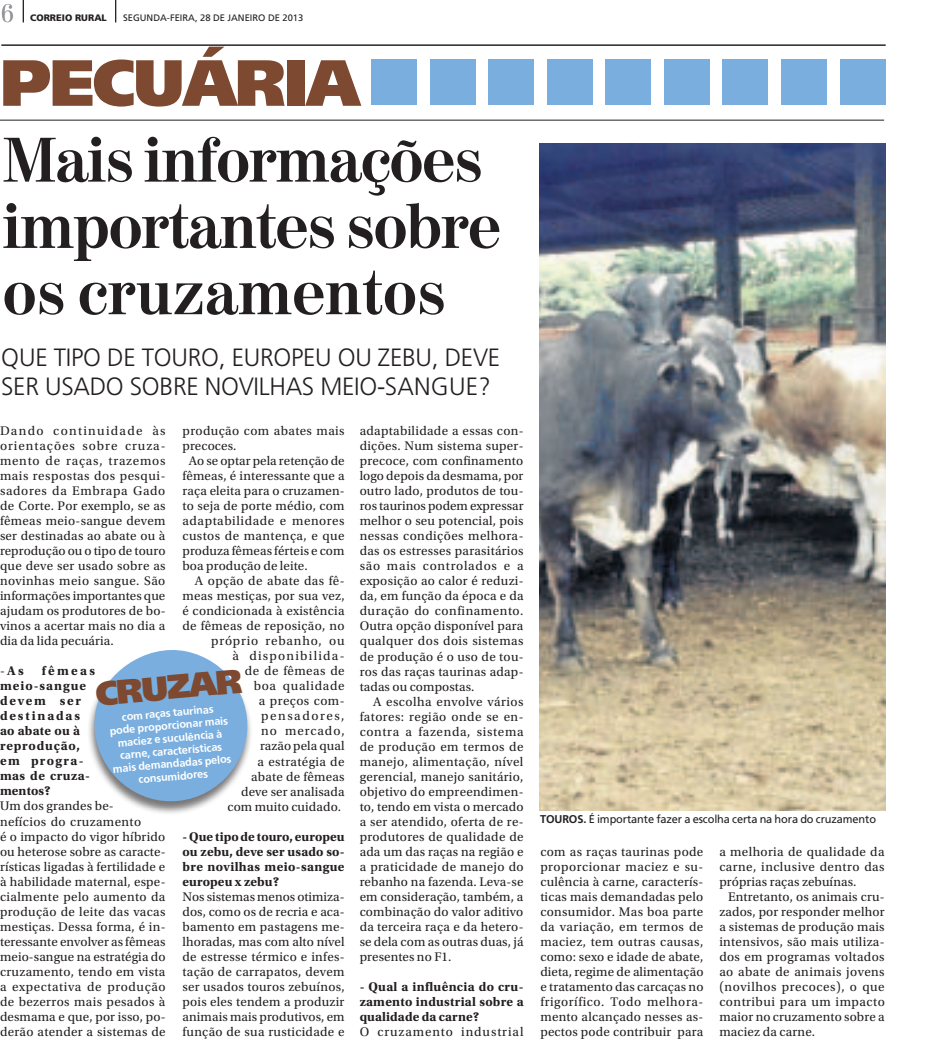
<style>
.page{position:relative;width:932px;height:1053px;background:#fff}
.page>*{position:absolute;margin:0;border:0;box-sizing:border-box;transform-origin:0 0}
.t1{font:900 65.12px "Frutiger LT Com";letter-spacing:-.03em;color:#7d4930}
.t2{font:700 62.5px/66.2px "Moderno FB";letter-spacing:-.01em;color:#231f20}
.t3{font:900 34px "Frutiger LT Com";color:#7d4930}
.t4{font:300 25.62px "Moderno FB";color:#939598}
.t5{font:300 25px/28.8px "Frutiger LT Std";letter-spacing:-.01em;color:#231f20}
.t6{font:13.12px/15px "Utopia Std";letter-spacing:.02em;color:#231f20;text-align:justify}
.t7{font:700 13.12px/15px "Utopia Std";letter-spacing:.025em;color:#231f20;text-align:justify}
.t8{font:700 13.12px/15px "Utopia Std";letter-spacing:.075em;color:#231f20}
.t9{font:13.12px "Utopia Std";letter-spacing:.07em;color:#231f20}
.t10{font:13.12px "Utopia Std";letter-spacing:.04em;color:#231f20}
.t11{font:13.12px "Utopia Std";letter-spacing:.06em;color:#231f20}
.t12{font:13.12px "Utopia Std";letter-spacing:.095em;color:#231f20}
.t13{font:13.12px "Utopia Std";letter-spacing:.05em;color:#231f20}
.t14{font:13.12px "Utopia Std";letter-spacing:.115em;color:#231f20}
.t15{font:11.25px "Frutiger LT Std";letter-spacing:-.01em;color:#231f20}
.t16{font:700 10.88px/12.8px "Frutiger LT Std";color:#fff;text-align:center}
.t17{font:9.38px "Frutiger LT Std";color:#231f20}
.t18{font:900 9.38px "Frutiger LT Std";color:#231f20}
.s1{font-weight:400}
.s2{font-weight:700}
</style>
<div class="page">
<hr style="left:0;top:120px;width:884px;height:1px;background:#231f20">
<svg style="left:23px;top:0;width:1px;height:22px"></svg>
<svg style="left:115px;top:0;width:1px;height:22px"></svg>
<hr style="left:1px;top:45px;width:885px;height:1px;background:#231f20">
<div style="left:664px;top:60px;width:45px;height:45px;background:#79aede"></div>
<div style="left:781px;top:60px;width:45px;height:45px;background:#79aede"></div>
<div style="left:723px;top:60px;width:45px;height:45px;background:#79aede"></div>
<div style="left:547px;top:60px;width:45px;height:45px;background:#79aede"></div>
<div style="left:430px;top:60px;width:45px;height:45px;background:#79aede"></div>
<div style="left:371px;top:60px;width:46px;height:45px;background:#79aede"></div>
<div style="left:840px;top:60px;width:45px;height:45px;background:#79aede"></div>
<div style="left:606px;top:60px;width:45px;height:45px;background:#79aede"></div>
<div style="left:489px;top:60px;width:45px;height:45px;background:#79aede"></div>
<img style="left:539px;top:143px;width:347px;height:667px">
<div style="left:86px;top:650px;width:167px;height:164px;background:#231f20;opacity:.6"></div>
<svg style="left:88px;top:650px;width:165px;height:158px"></svg>
<h3 class="t4" style="left:1px;top:-1px;width:13px">6</h3>
<p class="t18" style="left:30px;top:12px;width:78px">CORREIO RURAL</p>
<p class="t17" style="left:123px;top:12px;width:182px">segunda-feira, 28 de Janeiro de 2013</p>
<h1 class="t1" style="left:0;top:43px;width:362px">PECUÁRIA</h1>
<h2 class="t2" style="left:3px;top:130px;width:499px">Mais informações importantes sobre os cruzamentos</h2>
<h3 class="t5" style="left:1px;top:343px;width:501px">QUE TIPO DE TOURO, EUROPEU OU ZEBU, DEVE<br>SER USADO SOBRE NOVILHAS MEIO-SANGUE?</h3>
<p class="t6" style="left:0;top:423px;width:167px">Dando continuidade às orientações sobre cruza&shy;mento de raças, trazemos mais respostas dos pesqui&shy;sadores da Embrapa Gado de Corte. Por exemplo, se as fêmeas meio-sangue devem ser destinadas ao abate ou à reprodução ou o tipo de touro que deve ser usado sobre as novinhas meio sangue. São informações importantes que ajudam os produtores de bo&shy;vinos a acertar mais no dia a dia da lida pecuária.</p>
<p class="t7" style="left:0;top:663px;width:25px"><span class="s1">-</span>As</p>
<p class="t6" style="left:182px;top:423px;width:164px">produção com abates mais</p>
<p class="t6" style="left:182px;top:438px;width:55px">precoces.</p>
<p class="t6" style="left:189px;top:453px;width:157px">Ao se optar pela retenção de</p>
<p class="t6" style="left:182px;top:468px;width:164px">fêmeas, é interessante que a</p>
<p class="t6" style="left:182px;top:483px;width:164px">raça eleita para o cruzamen-</p>
<p class="t6" style="left:182px;top:498px;width:164px">to seja de porte médio, com</p>
<p class="t10" style="left:182px;top:514px;width:164px">adaptabilidade e menores</p>
<p class="t6" style="left:182px;top:528px;width:164px">custos de mantença, e que</p>
<p class="t6" style="left:182px;top:543px;width:164px">produza fêmeas férteis e com</p>
<p class="t6" style="left:182px;top:559px;width:127px">boa produção de leite.</p>
<p class="t6" style="left:195px;top:574px;width:151px">A opção de abate das fê-</p>
<p class="t6" style="left:182px;top:589px;width:164px">meas mestiças, por sua vez,</p>
<p class="t6" style="left:182px;top:604px;width:164px">é condicionada à existência</p>
<p class="t6" style="left:182px;top:619px;width:164px">de fêmeas de reposição, no</p>
<p class="t11" style="left:211px;top:634px;width:135px">próprio rebanho, ou</p>
<p class="t12" style="left:232px;top:649px;width:114px">à disponibilida-</p>
<p class="t6" style="left:245px;top:664px;width:101px">de de fêmeas de</p>
<p class="t13" style="left:254px;top:679px;width:92px">boa qualidade</p>
<p class="t6" style="left:259px;top:694px;width:87px">a preços com-</p>
<p class="t14" style="left:261px;top:709px;width:85px">pensadores,</p>
<p class="t9" style="left:261px;top:724px;width:85px">no mercado,</p>
<p class="t6" style="left:260px;top:739px;width:86px">razão pela qual</p>
<p class="t6" style="left:257px;top:754px;width:89px">a estratégia de</p>
<p class="t6" style="left:251px;top:769px;width:95px">abate de fêmeas</p>
<p class="t6" style="left:241px;top:784px;width:105px">deve ser analisada</p>
<p class="t6" style="left:227px;top:799px;width:115px">com muito cuidado.</p>
<p class="t7" style="left:182px;top:828px;width:164px">- Que tipo de touro, europeu ou zebu, deve ser usado so&shy;bre novilhas meio-sangue europeu x zebu?</p>
<p class="t6" style="left:182px;top:889px;width:164px">Nos sistemas menos otimiza&shy;dos, como os de recria e aca&shy;bamento em pastagens me&shy;lhoradas, mas com alto nível de estresse térmico e infes&shy;tação de carrapatos, devem ser usados touros zebuínos, pois eles tendem a produzir animais mais produtivos, em função de sua rusticidade e</p>
<p class="t8" style="left:0;top:663px;width:97px;text-indent:42px">fêmeas meio-sangue devem ser destinadas ao abate ou à reprodução, em progra&shy;mas de cruza&shy;mentos?</p>
<p class="t6" style="left:0;top:798px;width:167px;text-align:left">Um dos grandes be-<br>nefícios do cruzamento<br>é o impacto do vigor híbrido ou heterose sobre as caracte&shy;rísticas ligadas à fertilidade e à habilidade maternal, espe&shy;cialmente pelo aumento da produção de leite das vacas mestiças. Dessa forma, é in&shy;teressante envolver as fêmeas meio-sangue na estratégia do cruzamento, tendo em vista a expectativa de produção de bezerros mais pesados à desmama e que, por isso, po&shy;derão atender a sistemas de</p>
<h3 class="t3" style="left:94px;top:673px;width:129px;rotate:-5deg">CRU ZAR</h3>
<p class="t16" style="left:108px;top:711px;width:120px;rotate:-5deg">com raças taurinas pode proporcionar mais maciez e suculência à carne, características mais demandadas pelos consumidores</p>
<p class="t6" style="left:360px;top:424px;width:165px">adaptabilidade a essas con&shy;dições. Num sistema super&shy;precoce, com confinamento logo depois da desmama, por outro lado, produtos de tou&shy;ros taurinos podem expressar melhor o seu potencial, pois nessas condições melhora&shy;das os estresses parasitários são mais controlados e a exposição ao calor é reduzi&shy;da, em função da época e da duração do confinamento.<br>Outra opção disponível para qualquer dos dois sistemas de produção é o uso de tou&shy;ros das raças taurinas adap&shy;tadas ou compostas.</p>
<p class="t6" style="left:360px;top:694px;width:165px;text-indent:13px">A escolha envolve vários fatores: região onde se en&shy;contra a fazenda, sistema de produção em termos de manejo, alimentação, nível gerencial, manejo sanitário, objetivo do empreendimen&shy;to, tendo em vista o mercado a ser atendido, oferta de re&shy;produtores de qualidade de ada um das raças na região e a praticidade de manejo do rebanho na fazenda. Leva-se em consideração, também, a combinação do valor aditivo da terceira raça e da hetero&shy;se dela com as outras duas, já presentes no F1.</p>
<p class="t7" style="left:360px;top:978px;width:165px">- Qual a influência do cru&shy;zamento industrial sobre a qualidade da carne?</p>
<p class="t9" style="left:360px;top:1024px;width:165px">O cruzamento industrial</p>
<p class="t15" style="left:540px;top:812px;width:338px"><span class="s2">TOUROS.</span> É importante fazer a escolha certa na hora do cruzamento</p>
<p class="t6" style="left:540px;top:844px;width:165px">com as raças taurinas pode proporcionar maciez e su&shy;culência à carne, caracterís&shy;ticas mais demandadas pelo consumidor. Mas boa parte da variação, em termos de maciez, tem outras causas, como: sexo e idade de abate, dieta, regime de alimentação e tratamento das carcaças no frigorífico. Todo melhora&shy;mento alcançado nesses as&shy;pectos pode contribuir para</p>
<p class="t6" style="left:719px;top:844px;width:167px">a melhoria de qualidade da carne, inclusive dentro das próprias raças zebuínas.</p>
<p class="t6" style="left:719px;top:889px;width:167px;text-indent:9px">Entretanto, os animais cru&shy;zados, por responder melhor a sistemas de produção mais intensivos, são mais utiliza&shy;dos em programas voltados ao abate de animais jovens (novilhos precoces), o que contribui para um impacto maior no cruzamento sobre a maciez da carne.</p>
</div>
